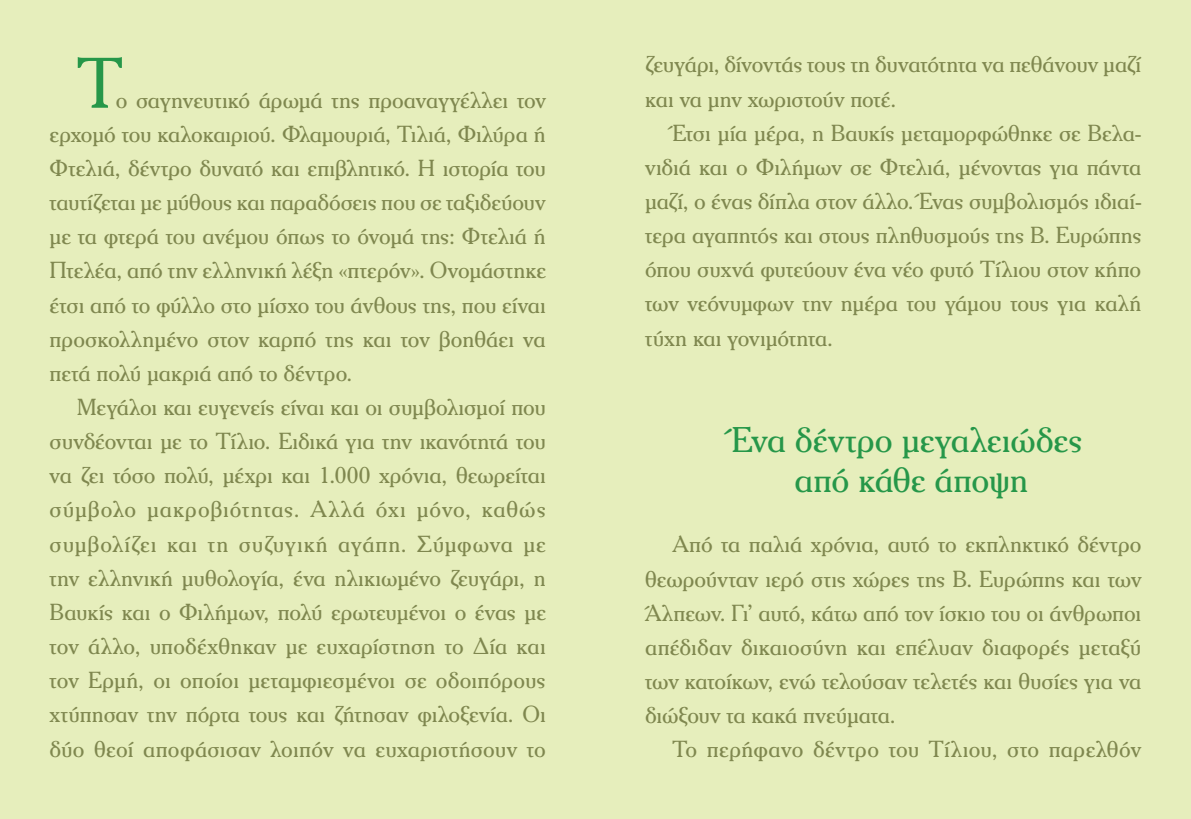
<style>
.page{position:relative;width:1191px;height:819px;background:#fff}
.page>*{position:absolute;margin:0;border:0;box-sizing:border-box;transform-origin:0 0}
.Intro_testo{font:70px "PF Cheltenham";color:#269749}
.Intro_testo-2{font:35px "PF Cheltenham";letter-spacing:-.005em;color:#269749}
.Intro_testo-3{font:22.75px/34.1px "PF Cheltenham";color:#7f874f;text-align:justify}
</style>
<div class="page">
<div style="left:595px;top:0;width:596px;height:819px;background:#e6eebc"></div>
<div style="left:0;top:0;width:595px;height:819px;background:#e6eebc"></div>
<p class="Intro_testo" style="left:77px;top:42px;width:47px">Τ</p>
<p class="Intro_testo-3" style="left:50px;top:82px;width:498px;text-indent:66px">ο σαγηνευτικό άρωμά της προαναγγέλλει τον ερχομό του καλοκαιριού. Φλαμουριά, Τιλιά, Φιλύρα ή Φτελιά, δέντρο δυνατό και επιβλητικό. Η ιστορία του ταυτίζεται με μύθους και παραδόσεις που σε ταξιδεύουν με τα φτερά του ανέμου όπως το όνομά της: Φτελιά ή Πτελέα, από την ελληνική λέξη «πτερόν». Ονομάστηκε έτσι από το φύλλο στο μίσχο του άνθους της, που είναι προσκολλημένο στον καρπό της και τον βοηθάει να πετά πολύ μακριά από το δέντρο.</p>
<p class="Intro_testo-3" style="left:50px;top:390px;width:498px;text-indent:27px">Μεγάλοι και ευγενείς είναι και οι συμβολισμοί που συνδέονται με το Τίλιο. Ειδικά για την ικανότητά του να ζει τόσο πολύ, μέχρι και 1.000 χρόνια, θεωρείται σύμβολο μακροβιότητας. Αλλά όχι μόνο, καθώς συμβολίζει και τη συζυγική αγάπη. Σύμφωνα με την ελληνική μυθολογία, ένα ηλικιωμένο ζευγάρι, η Βαυκίς και ο Φιλήμων, πολύ ερωτευμένοι ο ένας με τον άλλο, υποδέχθηκαν με ευχαρίστηση το Δία και τον Ερμή, οι οποίοι μεταμφιεσμένοι σε οδοιπόρους χτύπησαν την πόρτα τους και ζήτησαν φιλοξενία. Οι δύο θεοί αποφάσισαν λοιπόν να ευχαριστήσουν το</p>
<p class="Intro_testo-3" style="left:645px;top:47px;width:498px">ζευγάρι, δίνοντάς τους τη δυνατότητα να πεθάνουν μαζί και να μην χωριστούν ποτέ.</p>
<p class="Intro_testo-3" style="left:645px;top:115px;width:498px;text-indent:27px">Έτσι μία μέρα, η Βαυκίς μεταμορφώθηκε σε Βελα&shy;νιδιά και ο Φιλήμων σε Φτελιά, μένοντας για πάντα μαζί, ο ένας δίπλα στον άλλο. Ένας συμβολισμός ιδιαί&shy;τερα αγαπητός και στους πληθυσμούς της Β. Ευρώπης όπου συχνά φυτεύουν ένα νέο φυτό Τίλιου στον κήπο των νεόνυμφων την ημέρα του γάμου τους για καλή τύχη και γονιμότητα.</p>
<p class="Intro_testo-2" style="left:731px;top:419px;width:352px">Ένα δέντρο μεγαλειώδες</p>
<p class="Intro_testo-2" style="left:794px;top:459px;width:235px">από κάθε άποψη</p>
<p class="Intro_testo-3" style="left:645px;top:527px;width:498px;text-indent:27px">Από τα παλιά χρόνια, αυτό το εκπληκτικό δέντρο θεωρούνταν ιερό στις χώρες της Β. Ευρώπης και των Άλπεων. Γι’ αυτό, κάτω από τον ίσκιο του οι άνθρωποι απέδιδαν δικαιοσύνη και επέλυαν διαφορές μεταξύ των κατοίκων, ενώ τελούσαν τελετές και θυσίες για να διώξουν τα κακά πνεύματα.</p>
<p class="Intro_testo-3" style="left:672px;top:732px;width:470px">Το περήφανο δέντρο του Τίλιου, στο παρελθόν</p>
</div>
